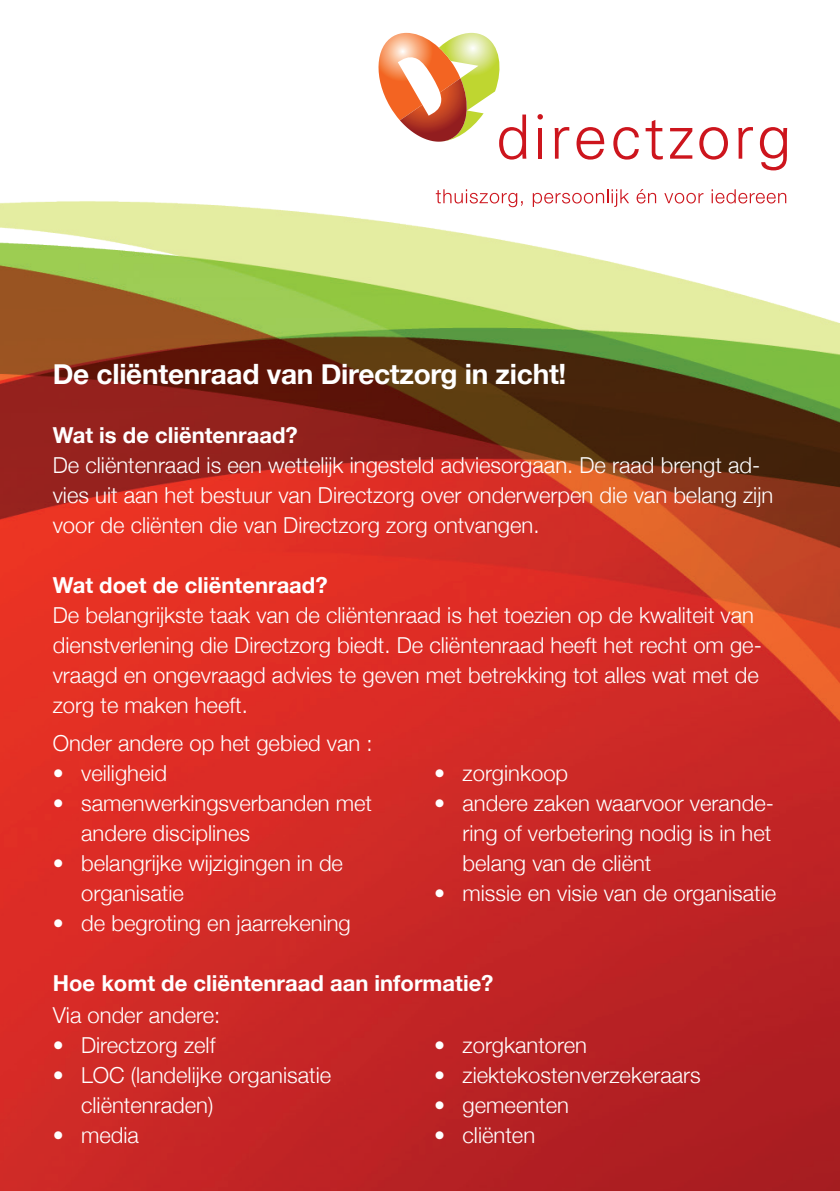
<style>
.page{position:relative;width:840px;height:1191px;background:#fff}
.page>*{position:absolute;margin:0;border:0;box-sizing:border-box;transform-origin:0 0}
.t1{font:700 28px "Helvetica Neue";letter-spacing:-.01em;color:#fff}
.t2{font:300 22px/30px "Helvetica Neue";color:#fff}
.t3{font:700 22px "Helvetica Neue";color:#fff}
</style>
<div class="page">
<img style="left:0;top:32px;width:839px;height:1159px">
<hr style="left:538px;top:128px;width:3px;height:31px;background:#cd151d">
<svg style="left:554px;top:127px;width:15px;height:32px"></svg>
<svg style="left:576px;top:127px;width:28px;height:33px"></svg>
<svg style="left:613px;top:127px;width:25px;height:33px"></svg>
<svg style="left:645px;top:120px;width:17px;height:40px"></svg>
<svg style="left:669px;top:128px;width:23px;height:31px"></svg>
<svg style="left:699px;top:127px;width:28px;height:33px"></svg>
<svg style="left:737px;top:127px;width:15px;height:32px"></svg>
<svg style="left:759px;top:127px;width:27px;height:43px"></svg>
<svg style="left:537px;top:114px;width:5px;height:5px"></svg>
<svg style="left:373px;top:33px;width:153px;height:127px"></svg>
<svg style="left:435px;top:189px;width:87px;height:18px"></svg>
<svg style="left:532px;top:189px;width:96px;height:18px"></svg>
<svg style="left:636px;top:189px;width:19px;height:14px"></svg>
<svg style="left:664px;top:193px;width:39px;height:10px"></svg>
<svg style="left:711px;top:189px;width:74px;height:14px"></svg>
<p class="t1" style="left:53px;top:352px;width:515px">De cliëntenraad van Directzorg in zicht!</p>
<p class="t3" style="left:53px;top:418px;width:246px">Wat is de cliëntenraad?</p>
<p class="t2" style="left:53px;top:449px;width:721px">De cliëntenraad is een wettelijk ingesteld adviesorgaan. De raad brengt ad&shy;vies uit aan het bestuur van Directzorg over onderwerpen die van belang zijn voor de cliënten die van Directzorg zorg ontvangen.</p>
<p class="t3" style="left:53px;top:568px;width:276px">Wat doet de cliëntenraad?</p>
<p class="t2" style="left:53px;top:599px;width:710px">De belangrijkste taak van de cliëntenraad is het toezien op de kwaliteit van dienstverlening die Directzorg biedt. De cliëntenraad heeft het recht om ge&shy;vraagd en ongevraagd advies te geven met betrekking tot alles wat met de zorg te maken heeft.</p>
<p class="t2" style="left:53px;top:727px;width:321px">Onder andere op het gebied van :</p>
<p class="t2" style="left:53px;top:757px;width:116px">• veiligheid</p>
<p class="t2" style="left:81px;top:787px;width:292px;text-indent:-28px">• samenwerkingsverbanden met andere disciplines</p>
<p class="t2" style="left:53px;top:847px;width:291px">• belangrijke wijzigingen in de</p>
<p class="t2" style="left:81px;top:877px;width:104px">organisatie</p>
<p class="t2" style="left:53px;top:907px;width:299px">• de begroting en jaarrekening</p>
<p class="t2" style="left:434px;top:757px;width:135px">• zorginkoop</p>
<p class="t2" style="left:462px;top:787px;width:313px;text-align:justify;text-indent:-28px">• andere zaken waarvoor verande&shy;ring of verbetering nodig is in het belang van de cliënt</p>
<p class="t2" style="left:434px;top:877px;width:343px">• missie en visie van de organisatie</p>
<p class="t3" style="left:53px;top:966px;width:442px">Hoe komt de cliëntenraad aan informatie?</p>
<p class="t2" style="left:53px;top:998px;width:169px">Via onder andere:</p>
<p class="t2" style="left:53px;top:1028px;width:164px">• Directzorg zelf</p>
<p class="t2" style="left:53px;top:1058px;width:280px">• LOC (landelijke organisatie</p>
<p class="t2" style="left:81px;top:1088px;width:134px">cliëntenraden)</p>
<p class="t2" style="left:53px;top:1118px;width:88px">• media</p>
<p class="t2" style="left:434px;top:1028px;width:154px">• zorgkantoren</p>
<p class="t2" style="left:434px;top:1058px;width:268px">• ziektekostenverzekeraars</p>
<p class="t2" style="left:434px;top:1088px;width:136px">• gemeenten</p>
<p class="t2" style="left:434px;top:1118px;width:102px">• cliënten</p>
</div>
